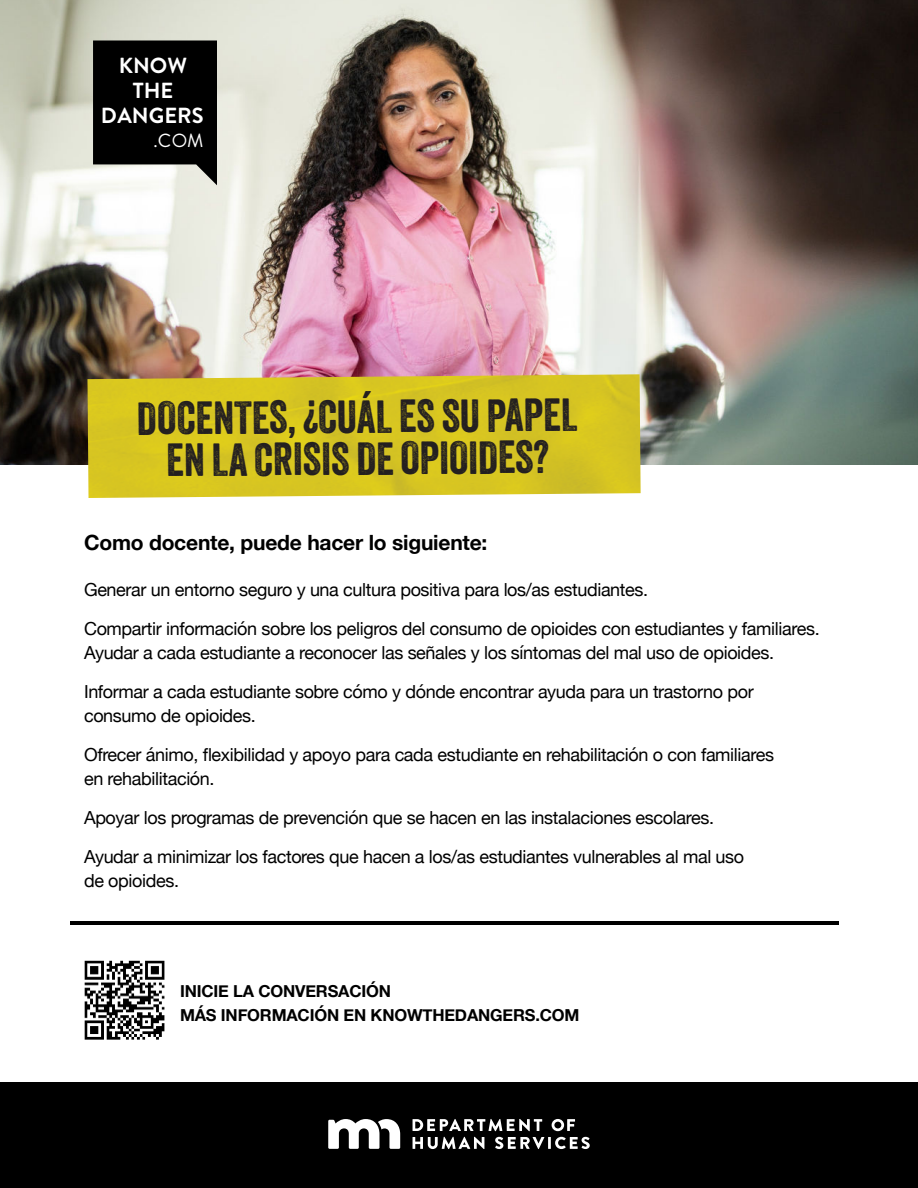
<style>
.page{position:relative;width:918px;height:1188px;background:#fff}
.page>*{position:absolute;margin:0;border:0;box-sizing:border-box;transform-origin:0 0}
.t1{font:45px/42.2px "Veneer";color:#231f20;text-align:center}
.t2{font:700 21.9px/24.8px "Brandon Grotesque";color:#fff;text-align:center}
.t3{font:700 21px "Helvetica Neue";letter-spacing:-.01em;color:#000}
.t4{font:18.9px "Brandon Grotesque";color:#fff}
.t5{font:18px/39px "Helvetica Neue";letter-spacing:-.02em;color:#000}
.t6{font:700 16.5px/24px "Helvetica Neue";letter-spacing:-.01em;color:#000}
</style>
<div class="page">
<img style="left:0;top:0;width:918px;height:465px">
<div style="left:0;top:1082px;width:918px;height:106px;background:#000"></div>
<img style="left:84px;top:960px;width:81px;height:80px">
<svg style="left:328px;top:1119px;width:72px;height:30px"></svg>
<svg style="left:413px;top:1119px;width:129px;height:12px"></svg>
<svg style="left:552px;top:1119px;width:23px;height:12px"></svg>
<svg style="left:413px;top:1137px;width:71px;height:12px"></svg>
<svg style="left:495px;top:1137px;width:95px;height:12px"></svg>
<img style="left:87px;top:374px;width:554px;height:124px">
<svg style="left:93px;top:40px;width:124px;height:145px;background:#212120"></svg>
<hr style="left:70px;top:922px;width:769px;height:3px;background:#000">
<p class="t2" style="left:101px;top:53px;width:104px">KNOW<br>THE<br>DANGERS</p>
<p class="t4" style="left:154px;top:130px;width:51px">.COM</p>
<h1 class="t1" style="left:136px;top:397px;width:442px;rotate:-1deg">DOCENTES, ¿CUÁL ES SU PAPEL<br>EN LA CRISIS DE OPIOIDES?</h1>
<p class="t3" style="left:84px;top:533px;width:405px">Como docente, puede hacer lo siguiente:</p>
<p class="t5" style="left:84px;top:572px;width:737px">Generar un entorno seguro y una cultura positiva para los/as estudiantes.<br>Compartir información sobre los peligros del consumo de opioides con estudiantes y familiares.</p>
<p class="t5" style="left:84px;top:635px;width:692px">Ayudar a cada estudiante a reconocer las señales y los síntomas del mal uso de opioides.<br>Informar a cada estudiante sobre cómo y dónde encontrar ayuda para un trastorno por</p>
<p class="t5" style="left:84px;top:698px;width:692px">consumo de opioides.<br>Ofrecer ánimo, flexibilidad y apoyo para cada estudiante en rehabilitación o con familiares</p>
<p class="t5" style="left:84px;top:760px;width:662px">en rehabilitación.<br>Apoyar los programas de prevención que se hacen en las instalaciones escolares.<br>Ayudar a minimizar los factores que hacen a los/as estudiantes vulnerables al mal uso</p>
<p class="t5" style="left:84px;top:863px;width:97px">de opioides.</p>
<p class="t6" style="left:180px;top:981px;width:401px">INICIE LA CONVERSACIÓN<br>MÁS INFORMACIÓN EN KNOWTHEDANGERS.COM</p>
</div>
